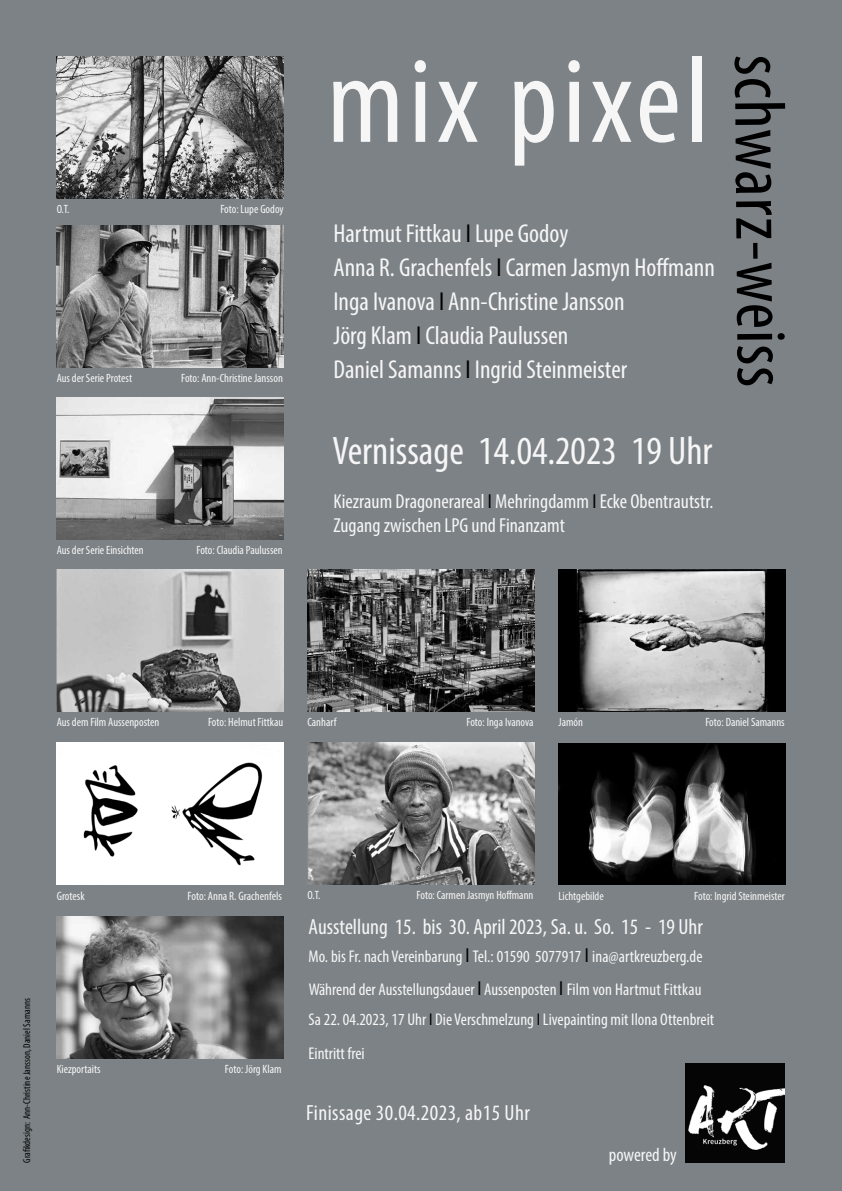
<style>
.page{position:relative;width:842px;height:1191px;background:#7c8286}
.page>*{position:absolute;margin:0;border:0;box-sizing:border-box;transform-origin:0 0}
.t1{font:condensed 124px "Myriad Pro";letter-spacing:.04em;color:#f6f6f6}
.t2{font:condensed 72px "Myriad Pro";letter-spacing:.005em;color:#000}
.t3{font:condensed 40px "Myriad Pro";color:#f6f6f6}
.t4{font:condensed 26px/34px "Myriad Pro";color:#f6f6f6}
.t5{font:condensed 22px "Myriad Pro";color:#f6f6f6}
.t6{font:condensed 22px "Myriad Pro";letter-spacing:.02em;color:#f6f6f6}
.t7{font:condensed 20.3px/24.4px "Myriad Pro";color:#f6f6f6}
.t8{font:condensed 19px "Myriad Pro";letter-spacing:-.005em;color:#f6f6f6}
.t9{font:condensed 17px/33.4px "Myriad Pro";color:#f6f6f6}
.t10{font:condensed 12.1px "Myriad Pro";color:#f6f6f6}
.t11{font:condensed 12px "Myriad Pro";color:#f6f6f6}
.t12{font:condensed 10px "Myriad Pro";color:#000}
.s1{color:#000}
.s2{font-size:20.3px;color:#000}
</style>
<div class="page">
<img style="left:57px;top:225px;width:226px;height:142px">
<img style="left:57px;top:916px;width:226px;height:142px">
<img style="left:558px;top:743px;width:227px;height:142px">
<img style="left:308px;top:743px;width:226px;height:141px">
<img style="left:57px;top:743px;width:226px;height:141px">
<img style="left:57px;top:57px;width:226px;height:141px">
<img style="left:57px;top:398px;width:226px;height:141px">
<img style="left:308px;top:569px;width:226px;height:142px">
<img style="left:57px;top:570px;width:226px;height:141px">
<img style="left:558px;top:569px;width:227px;height:142px">
<img style="left:686px;top:1063px;width:98px;height:99px">
<p class="t11" style="left:57px;top:202px;width:14px">O.T.</p>
<p class="t11" style="left:220px;top:202px;width:65px">Foto: Lupe Godoy</p>
<p class="t11" style="left:57px;top:371px;width:77px">Aus der Serie Protest</p>
<p class="t11" style="left:181px;top:371px;width:103px">Foto: Ann-Christine Jansson</p>
<p class="t11" style="left:57px;top:543px;width:89px">Aus der Serie Einsichten</p>
<p class="t11" style="left:196px;top:543px;width:88px">Foto: Claudia Paulussen</p>
<h1 class="t1" style="left:327px;top:26px;width:384px">mix pixel</h1>
<h3 class="t4" style="left:333px;top:216px;width:383px">Hartmut Fittkau <span class="s1">I</span> Lupe Godoy<br>Anna R. Grachenfels <span class="s1">I</span> Carmen Jasmyn Hoffmann Inga Ivanova <span class="s1">I</span> Ann-Christine Jansson<br>Jörg Klam <span class="s1">I</span> Claudia Paulussen<br>Daniel Samanns <span class="s1">I</span> Ingrid Steinmeister</h3>
<h3 class="t3" style="left:332px;top:427px;width:382px">Vernissage 14.04.2023 19 Uhr</h3>
<h3 class="t7" style="left:333px;top:489px;width:381px">Kiezraum Dragonerareal <span class="s1">I</span> Mehringdamm <span class="s1">I</span> Ecke Obentrautstr.<br>Zugang zwischen LPG und Finanzamt</h3>
<h2 class="t2" style="left:803px;top:55px;width:334px;rotate:90deg">schwarz-weiss</h2>
<p class="t11" style="left:57px;top:715px;width:104px">Aus dem Film Aussenposten</p>
<p class="t11" style="left:208px;top:715px;width:77px">Foto: Helmut Fittkau</p>
<p class="t11" style="left:308px;top:715px;width:30px">Canharf</p>
<p class="t11" style="left:466px;top:715px;width:69px">Foto: Inga Ivanova</p>
<p class="t11" style="left:558px;top:714px;width:26px">Jamón</p>
<p class="t11" style="left:705px;top:714px;width:81px">Foto: Daniel Samanns</p>
<p class="t12" style="left:21px;top:1162px;width:166px;rotate:-90deg">Grafikdesign: Ann-Christine Jansson, Daniel Samanns</p>
<p class="t10" style="left:57px;top:888px;width:29px">Grotesk</p>
<p class="t10" style="left:187px;top:888px;width:96px">Foto: Anna R. Grachenfels</p>
<p class="t11" style="left:308px;top:888px;width:14px">O.T.</p>
<p class="t11" style="left:417px;top:888px;width:118px">Foto: Carmen Jasmyn Hoffmann</p>
<p class="t11" style="left:558px;top:888px;width:47px">Lichtgebilde</p>
<p class="t11" style="left:694px;top:888px;width:92px">Foto: Ingrid Steinmeister</p>
<p class="t11" style="left:57px;top:1061px;width:45px">Kiezportaits</p>
<p class="t11" style="left:225px;top:1061px;width:58px">Foto: Jörg Klam</p>
<h3 class="t5" style="left:309px;top:913px;width:396px">Ausstellung 15. bis 30. April 2023, Sa. u. So. 15 - 19 Uhr</h3>
<h3 class="t9" style="left:309px;top:939px;width:395px">Mo. bis Fr. nach Vereinbarung <span class="s2">I</span> Tel.: 01590 5077917 <span class="s2">I</span> ina@artkreuzberg.de<br>Während der Ausstellungsdauer <span class="s2">I</span> Aussenposten <span class="s2">I</span> Film von Hartmut Fittkau</h3>
<h3 class="t9" style="left:309px;top:1002px;width:407px;line-height:34px">Sa 22. 04.2023, 17 Uhr <span class="s1">I</span> Die Verschmelzung <span class="s1">I</span> Livepainting mit Ilona Ottenbreit<br>Eintritt frei</h3>
<h3 class="t6" style="left:306px;top:1099px;width:225px">Finissage 30.04.2023, ab15 Uhr</h3>
<h3 class="t8" style="left:609px;top:1143px;width:70px">powered by</h3>
</div>
